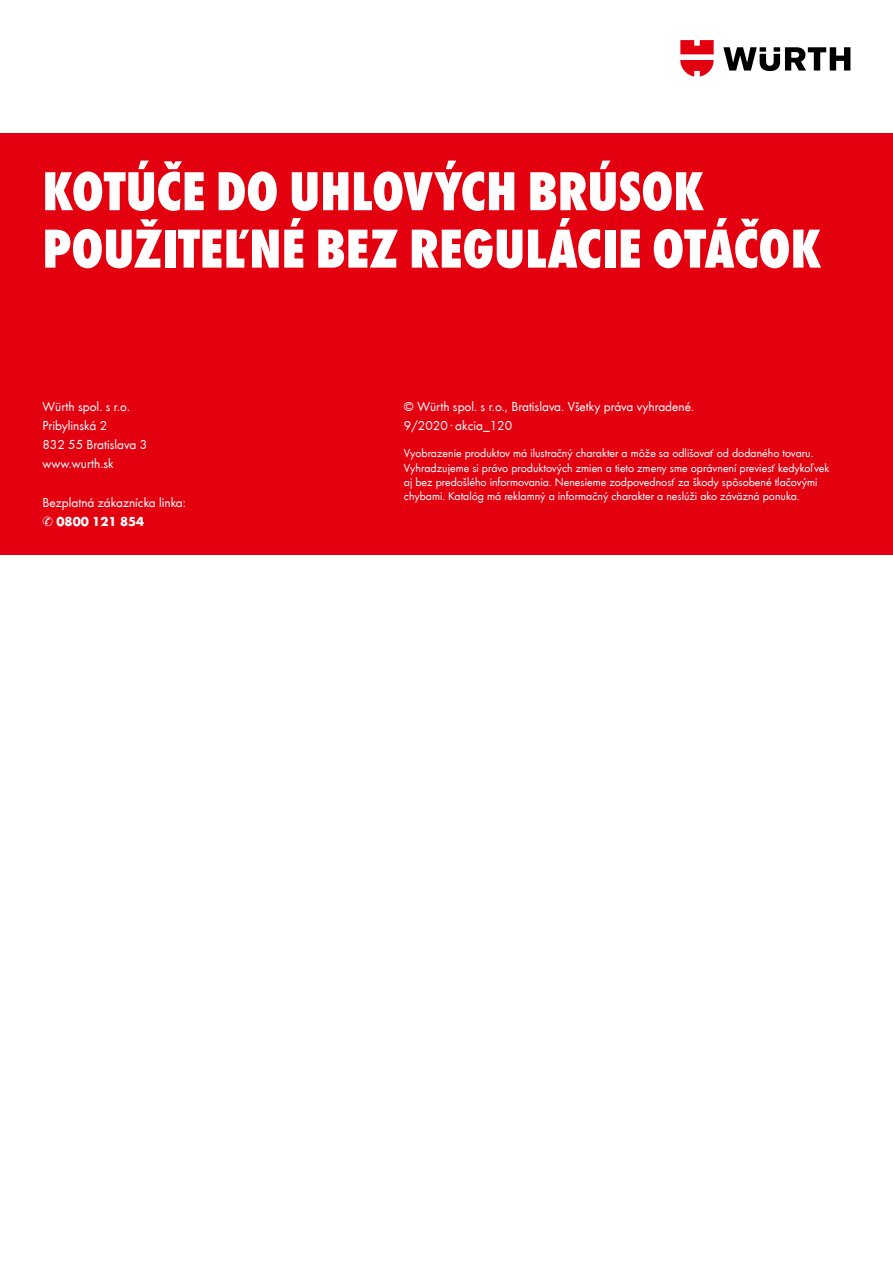
<style>
.page{position:relative;width:893px;height:1263px;background:#fff}
.page>*{position:absolute;margin:0;border:0;box-sizing:border-box;transform-origin:0 0}
.t1{font:800 condensed 57px/57.4px "Wuerth";color:#fff}
.t2{font:13.5px/19.2px "Wuerth";color:#fff}
.t3{font:12px/14.4px "Wuerth";color:#fff}
.s1{font-weight:700}
</style>
<div class="page">
<svg style="left:723px;top:47px;width:127px;height:24px"></svg>
<svg style="left:680px;top:40px;width:34px;height:37px"></svg>
<div style="left:0;top:134px;width:893px;height:421px;background:#e3000f"></div>
<h1 class="t1" style="left:43px;top:159px;width:780px">KOTÚČE DO UHLOVÝCH BRÚSOK<br>POUŽITEĽNÉ BEZ REGULÁCIE OTÁČOK</h1>
<p class="t2" style="left:43px;top:396px;width:106px">Würth spol. s r.o.<br>Pribylinská 2<br>832 55 Bratislava 3 www.wurth.sk</p>
<p class="t2" style="left:43px;top:492px;width:145px">Bezplatná zákaznícka linka: ✆ <span class="s1">0800 121 854</span></p>
<p class="t2" style="left:404px;top:396px;width:292px">© Würth spol. s r.o., Bratislava. Všetky práva vyhradené.<br>9/2020℅akcia_120</p>
<p class="t3" style="left:404px;top:445px;width:427px">Vyobrazenie produktov má ilustračný charakter a môže sa odlišovať od dodaného tovaru.<br>Vyhradzujeme si právo produktových zmien a tieto zmeny sme oprávnení previesť kedykoľvek aj bez predošlého informovania. Nenesieme zodpovednosť za škody spôsobené tlačovými chybami. Katalóg má reklamný a informačný charakter a neslúži ako záväzná ponuka.</p>
</div>
